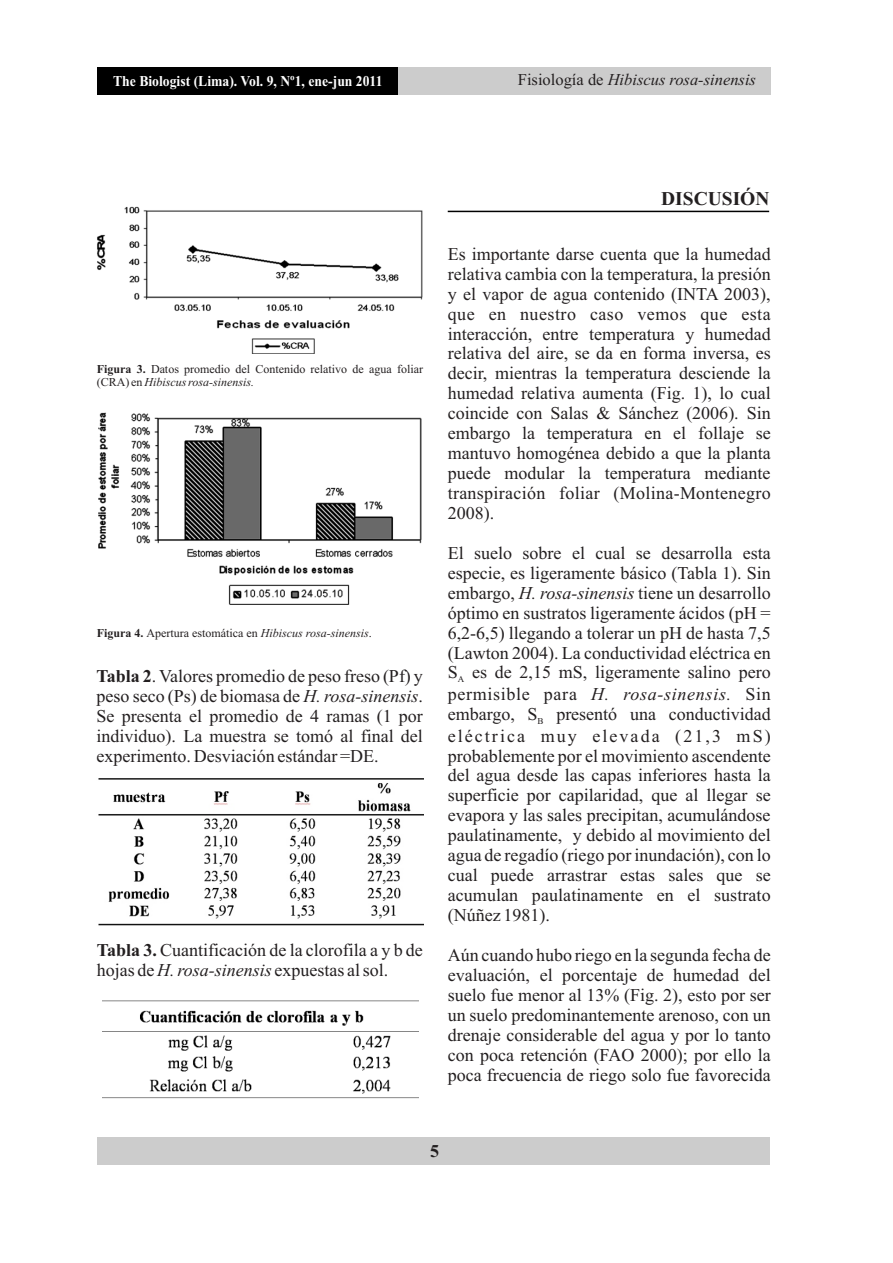
<style>
.page{position:relative;width:893px;height:1263px;background:#fff}
.page>*{position:absolute;margin:0;border:0;box-sizing:border-box;transform-origin:0 0}
.t1{font:700 19.5px "Times New Roman";color:#231f20}
.t2{font:18px/20px "Times New Roman";color:#231f20;text-align:justify}
.t3{font:700 18px "Times New Roman";color:#231f20}
.t4{font:italic 16.5px "Times New Roman";color:#231f20}
.t5{font:700 15px "Times New Roman";color:#fff;scale:.91 1}
.t6{font:12px/13.4px "Times New Roman";color:#231f20}
.t7{font:9px "Times New Roman";color:#231f20}
.s1{font-style:normal}
.s2{font-weight:700}
.s3{font-style:italic}
</style>
<div class="page">
<div style="left:97px;top:1137px;width:673px;height:27px;background:#ccc"></div>
<img style="left:102px;top:1000px;width:317px;height:99px">
<hr style="left:448px;top:211px;width:321px;height:1px;background:#000">
<div style="left:97px;top:67px;width:674px;height:28px;background:#ccc"></div>
<div style="left:97px;top:67px;width:301px;height:28px;background:#000"></div>
<img style="left:97px;top:207px;width:326px;height:147px">
<img style="left:98px;top:412px;width:324px;height:193px">
<img style="left:98px;top:778px;width:325px;height:147px">
<p class="t5" style="left:113px;top:75px;width:298px">The Biologist (Lima). Vol. 9, Nº1, ene-jun 2011</p>
<p class="t4" style="left:518px;top:74px;width:240px"><span class="s1">Fisiología de</span> Hibiscus rosa-sinensis</p>
<p class="t6" style="left:97px;top:363px;width:328px"><span class="s2">Figura 3.</span> Datos promedio del Contenido relativo de agua foliar (CRA) en <span class="s3">Hibiscus rosa-sinensis.</span></p>
<p class="t6" style="left:97px;top:627px;width:276px"><span class="s2">Figura 4.</span> Apertura estomática en <span class="s3">Hibiscus rosa-sinensis</span>.</p>
<p class="t2" style="left:97px;top:667px;width:328px"><span class="s2">Tabla 2</span>. Valores promedio de peso freso (Pf) y peso seco (Ps) de biomasa de <span class="s3">H. rosa-sinensis</span>.<br>Se presenta el promedio de 4 ramas (1 por individuo). La muestra se tomó al final del experimento. Desviación estándar =DE.</p>
<p class="t2" style="left:97px;top:942px;width:328px"><span class="s2">Tabla 3.</span> Cuantificación de la clorofila a y b de hojas de <span class="s3">H. rosa-sinensis</span> expuestas al sol.</p>
<p class="t1" style="left:661px;top:191px;width:110px">DISCUSIÓN</p>
<p class="t2" style="left:448px;top:246px;width:325px">Es importante darse cuenta que la humedad relativa cambia con la temperatura, la presión y el vapor de agua contenido (INTA 2003), que en nuestro caso vemos que esta interacción, entre temperatura y humedad relativa del aire, se da en forma inversa, es decir, mientras la temperatura desciende la humedad relativa aumenta (Fig. 1), lo cual coincide con Salas &amp; Sánchez (2006). Sin embargo la temperatura en el follaje se mantuvo homogénea debido a que la planta puede modular la temperatura mediante transpiración foliar (Molina-Montenegro 2008).</p>
<p class="t2" style="left:448px;top:545px;width:325px">El suelo sobre el cual se desarrolla esta especie, es ligeramente básico (Tabla 1). Sin embargo, <span class="s3">H. rosa-sinensis</span> tiene un desarrollo óptimo en sustratos ligeramente ácidos (pH = 6,2-6,5) llegando a tolerar un pH de hasta 7,5 (Lawton 2004). La conductividad eléctrica en S es de 2,15 mS, ligeramente salino pero</p>
<p class="t7" style="left:458px;top:676px;width:8px">A</p>
<p class="t2" style="left:448px;top:686px;width:325px">permisible para <span class="s3">H. rosa-sinensis.</span> Sin embargo, S presentó una conductividad</p>
<p class="t7" style="left:538px;top:717px;width:8px">B</p>
<p class="t2" style="left:448px;top:727px;width:325px">eléctrica muy elevada (21,3 mS) probablemente por el movimiento ascendente del agua desde las capas inferiores hasta la superficie por capilaridad, que al llegar se evapora y las sales precipitan, acumulándose paulatinamente, y debido al movimiento del agua de regadío (riego por inundación), con lo cual puede arrastrar estas sales que se acumulan paulatinamente en el sustrato (Núñez 1981).</p>
<p class="t2" style="left:448px;top:947px;width:325px">Aún cuando hubo riego en la segunda fecha de evaluación, el porcentaje de humedad del suelo fue menor al 13% (Fig. 2), esto por ser un suelo predominantemente arenoso, con un drenaje considerable del agua y por lo tanto con poca retención (FAO 2000); por ello la poca frecuencia de riego solo fue favorecida</p>
<p class="t3" style="left:430px;top:1145px;width:10px">5</p>
</div>
